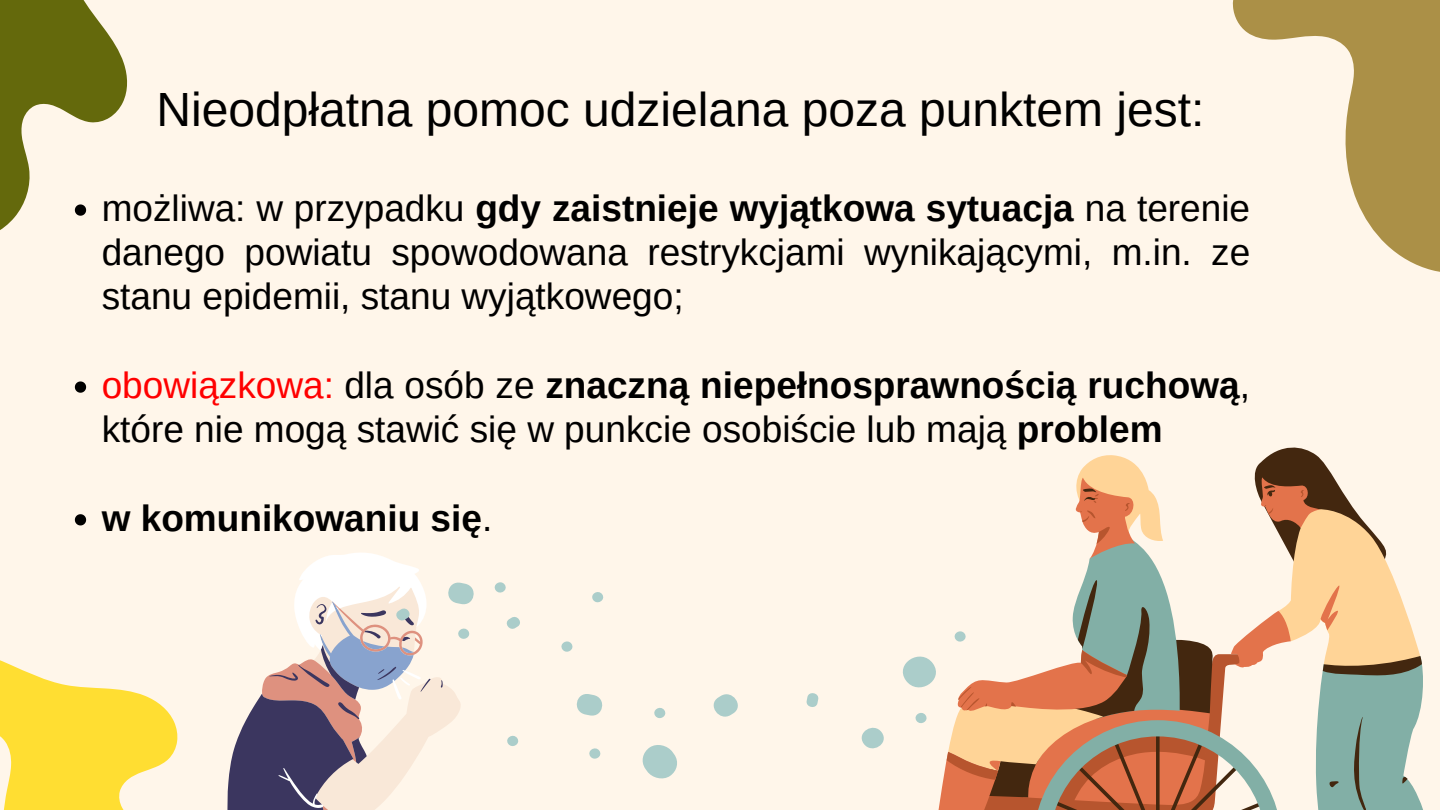
<style>
.page{position:relative;width:1440px;height:810px;background:#fff6ea}
.page>*{position:absolute;margin:0;border:0;box-sizing:border-box;transform-origin:0 0}
.t1{font:48px "Arimo";color:#000}
.t2{font:37px/44.2px "Arimo";color:#000;text-align:justify}
.t3{font:700 37px "Arimo";color:#000}
.s1{font-weight:700}
.s2{color:#f00}
.s3{font-weight:400}
</style>
<div class="page">
<svg style="left:75px;top:381px;width:11px;height:12px"></svg>
<svg style="left:75px;top:514px;width:11px;height:11px"></svg>
<svg style="left:1408px;top:665px;width:15px;height:145px"></svg>
<svg style="left:1271px;top:447px;width:151px;height:230px"></svg>
<svg style="left:1078px;top:454px;width:342px;height:217px"></svg>
<svg style="left:1076px;top:477px;width:266px;height:13px"></svg>
<svg style="left:938px;top:490px;width:145px;height:320px"></svg>
<svg style="left:1083px;top:485px;width:325px;height:325px"></svg>
<svg style="left:227px;top:553px;width:192px;height:257px"></svg>
<svg style="left:0;top:0;width:128px;height:230px;fill:#64690c"></svg>
<svg style="left:0;top:660px;width:178px;height:150px"></svg>
<svg style="left:1232px;top:0;width:208px;height:272px"></svg>
<svg style="left:393px;top:579px;width:576px;height:202px"></svg>
<p class="t1" style="left:156px;top:82px;width:1050px">Nieodpłatna pomoc udzielana poza punktem jest:</p>
<p class="t2" style="left:102px;top:186px;width:1150px">możliwa: w przypadku <span class="s1">gdy zaistnieje wyjątkowa sytuacja</span> na terenie danego powiatu spowodowana restrykcjami wynikającymi, m.in. ze stanu epidemii, stanu wyjątkowego;</p>
<p class="t2" style="left:102px;top:363px;width:1150px"><span class="s2">obowiązkowa:</span> dla osób ze <span class="s1">znaczną niepełnosprawnością ruchową</span>, które nie mogą stawić się w punkcie osobiście lub mają <span class="s1">problem</span></p>
<p class="t3" style="left:102px;top:497px;width:392px">w komunikowaniu się<span class="s3">.</span></p>
</div>
